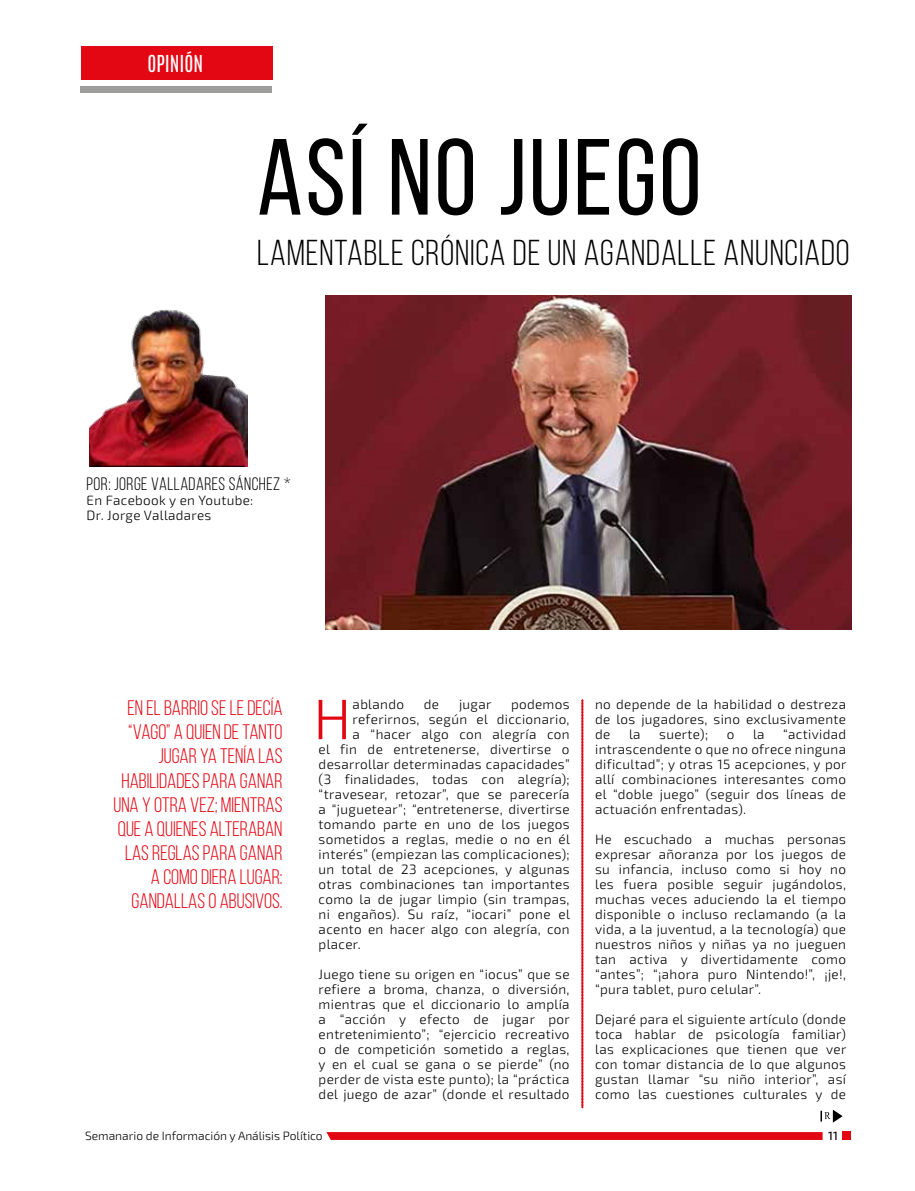
<style>
.page{position:relative;width:915px;height:1191px;background:#fff}
.page>*{position:absolute;margin:0;border:0;box-sizing:border-box;transform-origin:0 0}
.t1{font:108px "Bebas Neue";letter-spacing:.025em;color:#000}
.t2{font:300 57px "Exo 2";color:#e30613}
.t3{font:36px "Bebas Neue";letter-spacing:.025em;color:#000}
.t4{font:21px/24px "Bebas Neue";color:#e30613;text-align:right}
.t5{font:19.5px "Antonio";color:#fff}
.t6{font:18px "Bebas Neue";letter-spacing:.025em;color:#000}
.t7{font:300 13.5px/15px "Exo 2";letter-spacing:.025em;color:#000;text-align:justify}
.t8{font:300 12px "Exo 2";color:#000}
.t9{font:500 12px "Exo 2";color:#000}
</style>
<div class="page">
<div style="left:842px;top:1131px;width:8px;height:9px;background:#e30613"></div>
<svg style="left:326px;top:1132px;width:496px;height:8px;background:#e30a17"></svg>
<div style="left:81px;top:46px;width:191px;height:34px;background:#e30613"></div>
<div style="left:80px;top:87px;width:192px;height:6px;background:#9d9d9c"></div>
<svg style="left:581px;top:699px;width:2px;height:409px"></svg>
<img style="left:89px;top:309px;width:158px;height:157px">
<hr style="left:91px;top:466px;width:154px;height:1px;background:#000">
<svg style="left:820px;top:1109px;width:22px;height:13px"></svg>
<img style="left:325px;top:296px;width:525px;height:333px">
<h3 class="t5" style="left:147px;top:49px;width:57px">OPINIÓN</h3>
<h1 class="t1" style="left:257px;top:119px;width:445px">ASÍ NO JUEGO</h1>
<h3 class="t3" style="left:257px;top:233px;width:593px">LAMENTABLE CRÓNICA DE UN AGANDALLE ANUNCIADO</h3>
<h3 class="t6" style="left:87px;top:474px;width:206px">POR: JORGE VALLADARES SÁNCHEZ *</h3>
<p class="t7" style="left:87px;top:493px;width:168px">En Facebook y en Youtube:<br>Dr. Jorge Valladares</p>
<h3 class="t4" style="left:113px;top:696px;width:170px">EN EL BARRIO SE LE DECÍA “VAGO” A QUIEN DE TANTO<br>JUGAR YA TENÍA LAS<br>HABILIDADES PARA GANAR<br>UNA Y OTRA VEZ; MIENTRAS<br>QUE A QUIENES ALTERABAN<br>LAS REGLAS PARA GANAR<br>A COMO DIERA LUGAR:<br>GANDALLAS O ABUSIVOS.</h3>
<h2 class="t2" style="left:313px;top:686px;width:39px">H</h2>
<p class="t7" style="left:352px;top:697px;width:53px">ablando</p>
<p class="t7" style="left:424px;top:697px;width:17px">de</p>
<p class="t7" style="left:459px;top:697px;width:34px">jugar</p>
<p class="t7" style="left:511px;top:697px;width:60px">podemos</p>
<p class="t7" style="left:352px;top:712px;width:218px">referirnos, según el diccionario,</p>
<p class="t7" style="left:352px;top:727px;width:218px">a “hacer algo con alegría con</p>
<p class="t7" style="left:318px;top:742px;width:252px">el fin de entretenerse, divertirse o</p>
<p class="t7" style="left:318px;top:757px;width:252px">desarrollar determinadas capacidades”</p>
<p class="t7" style="left:318px;top:772px;width:252px">(3 finalidades, todas con alegría);</p>
<p class="t7" style="left:318px;top:787px;width:252px">“travesear, retozar”, que se parecería</p>
<p class="t7" style="left:318px;top:802px;width:252px">a “juguetear”; “entretenerse, divertirse</p>
<p class="t7" style="left:318px;top:817px;width:252px">tomando parte en uno de los juegos</p>
<p class="t7" style="left:318px;top:832px;width:253px">sometidos a reglas, medie o no en él</p>
<p class="t7" style="left:318px;top:847px;width:252px">interés” (empiezan las complicaciones);</p>
<p class="t7" style="left:318px;top:862px;width:252px">un total de 23 acepciones, y algunas</p>
<p class="t7" style="left:318px;top:877px;width:252px">otras combinaciones tan importantes</p>
<p class="t7" style="left:318px;top:892px;width:252px">como la de jugar limpio (sin trampas,</p>
<p class="t7" style="left:318px;top:907px;width:253px">ni engaños). Su raíz, “iocari” pone el</p>
<p class="t7" style="left:318px;top:922px;width:252px">acento en hacer algo con alegría, con</p>
<p class="t7" style="left:318px;top:937px;width:44px">placer.</p>
<p class="t7" style="left:318px;top:967px;width:253px">Juego tiene su origen en “iocus” que se refiere a broma, chanza, o diversión, mientras que el diccionario lo amplía a “acción y efecto de jugar por entretenimiento”; “ejercicio recreativo o de competición sometido a reglas, y en el cual se gana o se pierde” (no perder de vista este punto); la “práctica del juego de azar” (donde el resultado</p>
<p class="t7" style="left:595px;top:697px;width:252px">no depende de la habilidad o destreza de los jugadores, sino exclusivamente de</p>
<p class="t7" style="left:628px;top:727px;width:13px">la</p>
<p class="t7" style="left:659px;top:727px;width:50px">suerte);</p>
<p class="t7" style="left:726px;top:727px;width:9px">o</p>
<p class="t7" style="left:752px;top:727px;width:13px">la</p>
<p class="t7" style="left:595px;top:727px;width:253px;text-indent:188px">“actividad intrascendente o que no ofrece ninguna dificultad”; y otras 15 acepciones, y por allí combinaciones interesantes como el “doble juego” (seguir dos líneas de actuación enfrentadas).</p>
<p class="t7" style="left:595px;top:832px;width:252px">He escuchado a muchas personas expresar añoranza por los juegos de su infancia, incluso como si hoy no les fuera posible seguir jugándolos, muchas veces aduciendo la el tiempo disponible o incluso reclamando (a la vida, a la juventud, a la tecnología) que nuestros niños y niñas ya no jueguen tan activa y divertidamente como “antes”; “¡ahora puro Nintendo!”, ¡je!, “pura tablet, puro celular”.</p>
<p class="t7" style="left:595px;top:1012px;width:253px">Dejaré para el siguiente artículo (donde toca hablar de psicología familiar) las explicaciones que tienen que ver con tomar distancia de lo que algunos gustan llamar “su niño interior”, así como las cuestiones culturales y de</p>
<p class="t8" style="left:85px;top:1128px;width:239px">Semanario de Información y Análisis Político</p>
<p class="t9" style="left:828px;top:1128px;width:11px">11</p>
</div>
